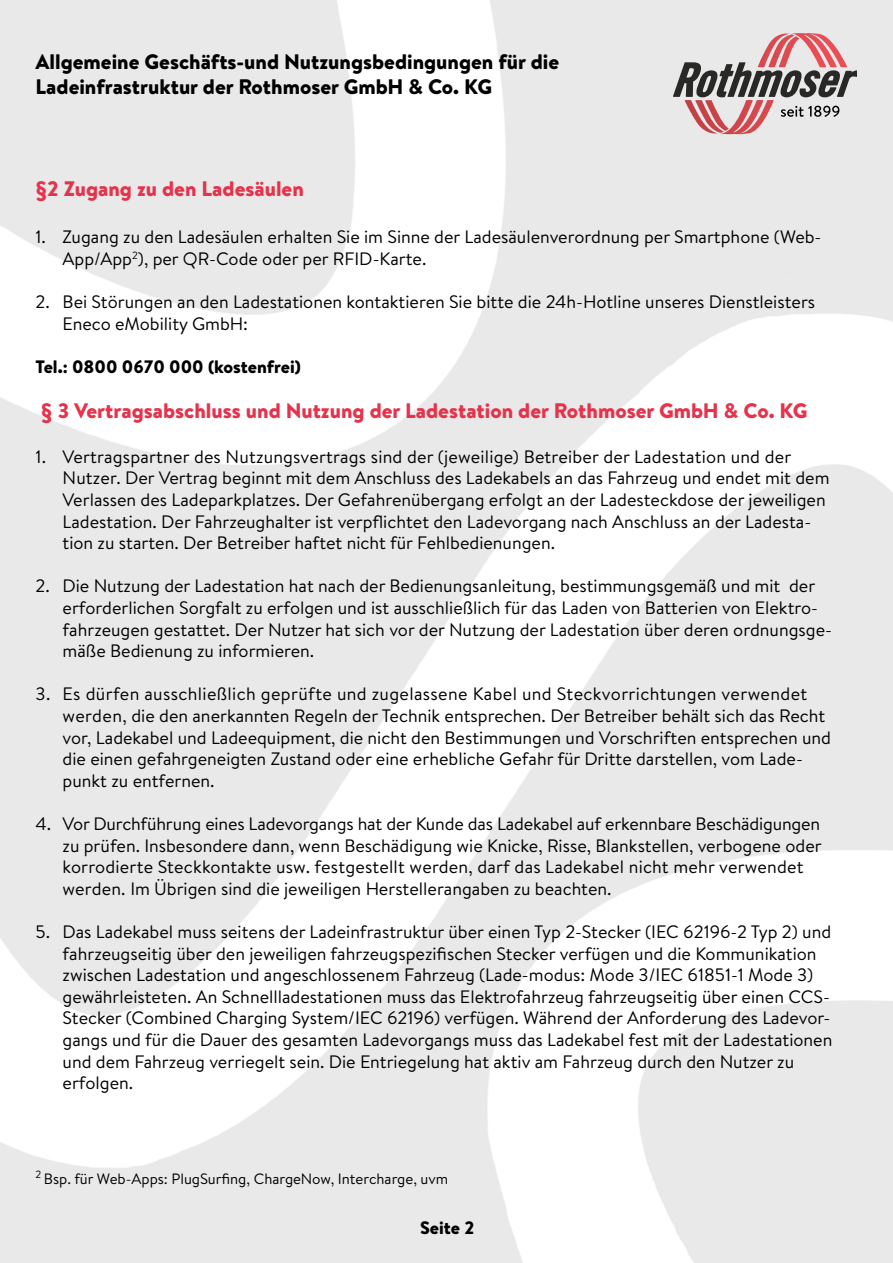
<style>
.page{position:relative;width:893px;height:1263px;background:#fff}
.page>*{position:absolute;margin:0;border:0;box-sizing:border-box;transform-origin:0 0}
.t1{font:900 21px "Brandon Text";color:#e6324b}
.t2{font:900 21px/25.2px "Brandon Text";color:#000}
.t3{font:18px/21.6px "Brandon Text";color:#000}
.t4{font:900 18px "Brandon Text";color:#000}
.t5{font:15px "Brandon Text";color:#000}
</style>
<div class="page">
<img style="left:1px;top:0;width:892px;height:1263px">
<svg style="left:673px;top:33px;width:183px;height:101px;background:#c2aeae"></svg>
<p class="t2" style="left:36px;top:48px;width:525px">Allgemeine Geschäfts-und Nutzungsbedingungen für die<br>Ladeinfrastruktur der Rothmoser GmbH &amp; Co. KG</p>
<p class="t1" style="left:36px;top:174px;width:270px">§2 Zugang zu den Ladesäulen</p>
<p class="t3" style="left:63px;top:226px;width:760px;text-indent:-27px">1. Zugang zu den Ladesäulen erhalten Sie im Sinne der Ladesäulenverordnung per Smartphone (Web-<br>App/App<sup>2</sup>), per QR-Code oder per RFID-Karte.</p>
<p class="t3" style="left:63px;top:290px;width:754px;text-indent:-27px">2. Bei Störungen an den Ladestationen kontaktieren Sie bitte die 24h-Hotline unseres Dienstleisters<br>Eneco eMobility GmbH:</p>
<p class="t4" style="left:36px;top:354px;width:267px">Tel.: 0800 0670 000 (kostenfrei)</p>
<p class="t1" style="left:41px;top:396px;width:768px">§ 3 Vertragsabschluss und Nutzung der Ladestation der Rothmoser GmbH &amp; Co. KG</p>
<p class="t3" style="left:63px;top:445px;width:768px;text-indent:-27px">1. Vertragspartner des Nutzungsvertrags sind der (jeweilige) Betreiber der Ladestation und der Nutzer. Der Vertrag beginnt mit dem Anschluss des Ladekabels an das Fahrzeug und endet mit dem Verlassen des Ladeparkplatzes. Der Gefahrenübergang erfolgt an der Ladesteckdose der jeweiligen Ladestation. Der Fahrzeughalter ist verpflichtet den Ladevorgang nach Anschluss an der Ladesta&shy;tion zu starten. Der Betreiber haftet nicht für Fehlbedienungen.</p>
<p class="t3" style="left:63px;top:575px;width:771px;text-indent:-27px">2. Die Nutzung der Ladestation hat nach der Bedienungsanleitung, bestimmungsgemäß und mit der erforderlichen Sorgfalt zu erfolgen und ist ausschließlich für das Laden von Batterien von Elektro&shy;fahrzeugen gestattet. Der Nutzer hat sich vor der Nutzung der Ladestation über deren ordnungsge&shy;mäße Bedienung zu informieren.</p>
<p class="t3" style="left:63px;top:683px;width:770px;text-indent:-27px">3. Es dürfen ausschließlich geprüfte und zugelassene Kabel und Steckvorrichtungen verwendet werden, die den anerkannten Regeln der Technik entsprechen. Der Betreiber behält sich das Recht vor, Ladekabel und Ladeequipment, die nicht den Bestimmungen und Vorschriften entsprechen und die einen gefahrgeneigten Zustand oder eine erhebliche Gefahr für Dritte darstellen, vom Lade&shy;punkt zu entfernen.</p>
<p class="t3" style="left:63px;top:812px;width:761px;text-indent:-27px">4. Vor Durchführung eines Ladevorgangs hat der Kunde das Ladekabel auf erkennbare Beschädigungen zu prüfen. Insbesondere dann, wenn Beschädigung wie Knicke, Risse, Blankstellen, verbogene oder korrodierte Steckkontakte usw. festgestellt werden, darf das Ladekabel nicht mehr verwendet werden. Im Übrigen sind die jeweiligen Herstellerangaben zu beachten.</p>
<p class="t3" style="left:63px;top:920px;width:771px;text-indent:-27px">5. Das Ladekabel muss seitens der Ladeinfrastruktur über einen Typ 2-Stecker (IEC 62196-2 Typ 2) und fahrzeugseitig über den jeweiligen fahrzeugspezifischen Stecker verfügen und die Kommunikation zwischen Ladestation und angeschlossenem Fahrzeug (Lade-modus: Mode 3/IEC 61851-1 Mode 3) gewährleisteten. An Schnellladestationen muss das Elektrofahrzeug fahrzeugseitig über einen CCS-Stecker (Combined Charging System/IEC 62196) verfügen. Während der Anforderung des Ladevor&shy;gangs und für die Dauer des gesamten Ladevorgangs muss das Ladekabel fest mit der Ladestationen und dem Fahrzeug verriegelt sein. Die Entriegelung hat aktiv am Fahrzeug durch den Nutzer zu erfolgen.</p>
<p class="t5" style="left:36px;top:1169px;width:414px"><sup>2</sup> Bsp. für Web-Apps: PlugSurfing, ChargeNow, Intercharge, uvm</p>
<p class="t4" style="left:420px;top:1215px;width:56px">Seite 2</p>
</div>
